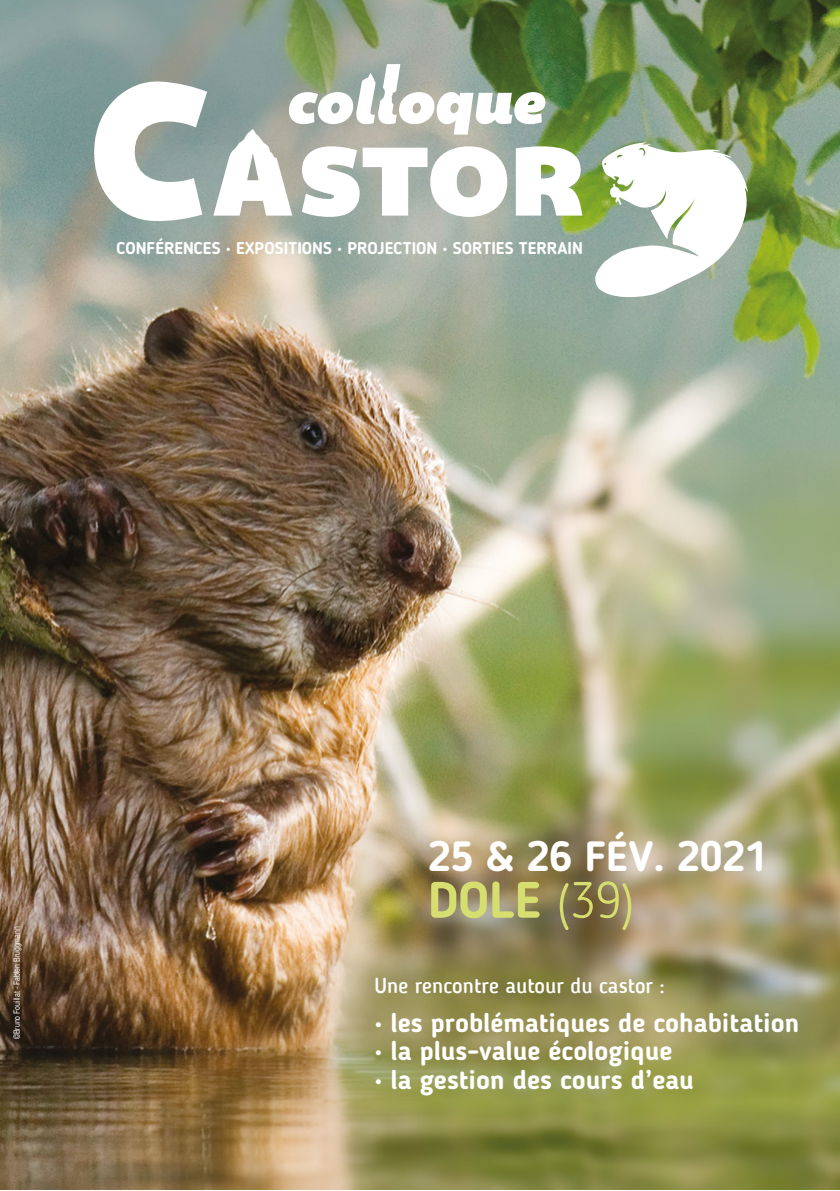
<style>
.page{position:relative;width:840px;height:1191px;background:#fff}
.page>*{position:absolute;margin:0;border:0;box-sizing:border-box;transform-origin:0 0}
.t1{font:700 50.8px "Blogger Sans";color:#d6de6f}
.t2{font:700 42px "Blogger Sans";color:#fff}
.t3{font:700 26.6px "Blogger Sans";color:#fff}
.t4{font:500 21.2px "Blogger Sans";color:#fff}
.t5{font:700 17px "Blogger Sans";color:#fff}
.t6{font:condensed 8.4px "Helvetica";color:#fff}
.s1{font-weight:300}
</style>
<div class="page">
<img style="left:0;top:0;width:839px;height:1189px">
<svg style="left:594px;top:142px;width:153px;height:155px"></svg>
<svg style="left:92px;top:80px;width:115px;height:142px"></svg>
<svg style="left:213px;top:64px;width:369px;height:153px"></svg>
<p class="t5" style="left:117px;top:238px;width:467px">CONFÉRENCES • EXPOSITIONS • PROJECTION • SORTIES TERRAIN</p>
<p class="t6" style="left:12px;top:1039px;width:115px;rotate:-90deg">©Bruno Fouillat - Fabien Bruggmann</p>
<h2 class="t2" style="left:428px;top:831px;width:341px">25 &amp; 26 FÉV. 2021</h2>
<h1 class="t1" style="left:428px;top:869px;width:208px">DOLE <span class="s1">(39)</span></h1>
<p class="t4" style="left:374px;top:975px;width:292px">Une rencontre autour du castor :</p>
<p class="t3" style="left:374px;top:1006px;width:426px">• les problématiques de cohabitation</p>
<p class="t3" style="left:374px;top:1034px;width:299px">• la plus-value écologique</p>
<p class="t3" style="left:374px;top:1063px;width:320px">• la gestion des cours d’eau</p>
</div>
